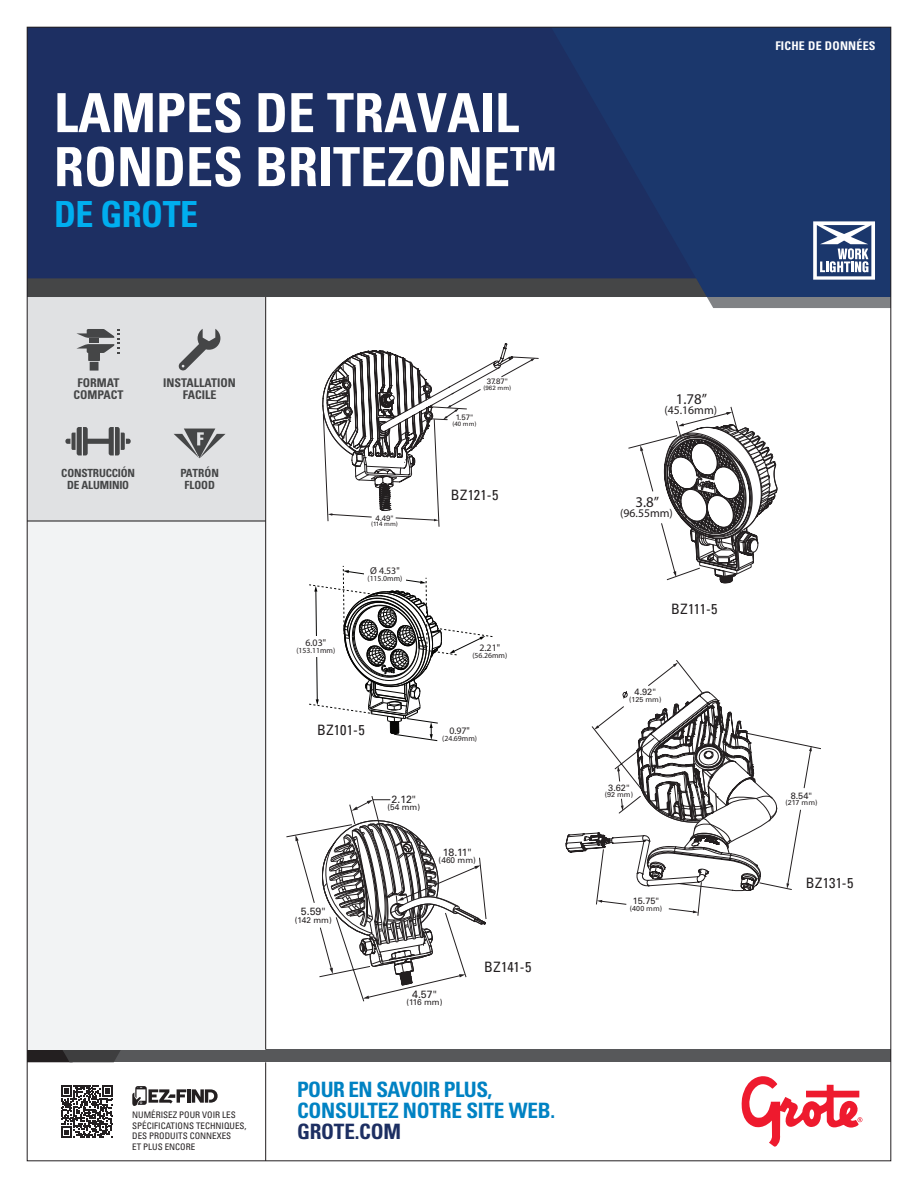
<style>
.page{position:relative;width:918px;height:1188px;background:#fff}
.page>*{position:absolute;margin:0;border:0;box-sizing:border-box;transform-origin:0 0}
.t1{font:700 condensed 54px/54px "Univers LT Std";color:#fff}
.t2{font:700 condensed 36px "Univers LT Std";letter-spacing:-.015em;color:#00aeef}
.t3{font:700 condensed 21.15px/21.1px "Univers LT Std";letter-spacing:-.01em;color:#0082c3}
.t4{font:700 condensed 21.15px "Univers LT Std";letter-spacing:-.01em;color:#1d2f62}
.t5{font:14.85px "Myriad Pro";color:#231f20}
.t6{font:condensed 14.25px "Univers LT Std";letter-spacing:.025em;color:#231f20}
.t7{font:700 condensed 12px/12px "Univers LT Pro";color:#454647;text-align:center}
.t8{font:700 condensed 12px "Univers LT Std";letter-spacing:.02em;color:#fff}
.t9{font:11.7px "Myriad Pro";color:#231f20}
.t10{font:700 condensed 11.25px/12px "Univers LT Std";letter-spacing:-.015em;color:#454647;text-align:center}
.t11{font:10.5px "Univers LT Std";letter-spacing:-.015em;color:#231f20}
.t12{font:9.9px "Myriad Pro";color:#231f20}
.t13{font:9.15px "Univers LT Std";color:#231f20}
.t14{font:condensed 9px/10.5px "Univers LT Std";color:#231f20}
.t15{font:8.25px "Univers LT Std";color:#231f20}
.t16{font:7.8px "Myriad Pro";color:#231f20}
.t17{font:7.8px "Univers LT Std";color:#231f20}
.t18{font:7.2px "Univers LT Std";color:#231f20}
.t19{font:condensed 7.05px/7.4px "Univers";letter-spacing:.015em;color:#231f20}
.t20{font:700 condensed 7.05px "Univers";letter-spacing:-.015em;color:#231f20}
.t21{font:6.15px "Univers LT Std";color:#231f20}
</style>
<div class="page">
<div style="left:266px;top:27px;width:625px;height:270px;background:#1d2f62"></div>
<div style="left:29px;top:29px;width:237px;height:192px;background:#1d2f62"></div>
<div style="left:27px;top:1050px;width:864px;height:12px;background:#57585a"></div>
<svg style="left:29px;top:1050px;width:92px;height:12px"></svg>
<svg style="left:741px;top:1076px;width:121px;height:71px"></svg>
<svg style="left:132px;top:1086px;width:54px;height:20px"></svg>
<hr style="left:187px;top:1089px;width:4px;height:14px;background:#231f20">
<svg style="left:192px;top:1089px;width:26px;height:14px"></svg>
<div style="left:27px;top:297px;width:239px;height:753px;background:#f2f3f4"></div>
<svg style="left:61px;top:1085px;width:52px;height:53px"></svg>
<div style="left:27px;top:297px;width:239px;height:224px;background:#e0e1e3"></div>
<hr style="left:27px;top:521px;width:239px;height:1px;background:#231f20">
<svg style="left:77px;top:329px;width:43px;height:42px"></svg>
<svg style="left:178px;top:329px;width:42px;height:42px"></svg>
<svg style="left:309px;top:566px;width:184px;height:175px"></svg>
<div style="left:364px;top:564px;width:42px;height:20px;background:#fff"></div>
<div style="left:295px;top:636px;width:41px;height:21px;background:#fff"></div>
<svg style="left:628px;top:406px;width:150px;height:177px"></svg>
<svg style="left:286px;top:796px;width:200px;height:206px"></svg>
<svg style="left:323px;top:343px;width:215px;height:184px"></svg>
<svg style="left:648px;top:663px;width:30px;height:23px"></svg>
<svg style="left:566px;top:692px;width:255px;height:224px"></svg>
<svg style="left:174px;top:429px;width:52px;height:29px"></svg>
<svg style="left:65px;top:427px;width:66px;height:28px"></svg>
<svg style="left:29px;top:221px;width:860px;height:87px"></svg>
<hr style="left:265px;top:1062px;width:1px;height:99px;background:#231f20">
<hr style="left:265px;top:297px;width:1px;height:753px;background:#231f20">
<h1 class="t1" style="left:54px;top:86px;width:504px">LAMPES DE TRAVAIL<br>RONDES BRITEZONE™</h1>
<h2 class="t2" style="left:54px;top:192px;width:146px">DE GROTE</h2>
<h3 class="t8" style="left:775px;top:38px;width:102px">FICHE DE DONNÉES</h3>
<h3 class="t7" style="left:73px;top:376px;width:52px">FORMAT<br>COMPACT</h3>
<h3 class="t7" style="left:163px;top:376px;width:74px">INSTALLATION<br>FACILE</h3>
<h3 class="t10" style="left:61px;top:467px;width:75px">CONSTRUCCIÓN<br>DE ALUMINIO</h3>
<h3 class="t10" style="left:180px;top:467px;width:40px">PATRÓN<br>FLOOD</h3>
<p class="t14" style="left:132px;top:1110px;width:116px">NUMÉRISEZ POUR VOIR LES<br>SPÉCIFICATIONS TECHNIQUES,<br>DES PRODUITS CONNEXES<br>ET PLUS ENCORE</p>
<p class="t20" style="left:132px;top:1109px;width:82px">SCAN CODE FOR MORE INFO</p>
<p class="t19" style="left:132px;top:1120px;width:96px">BALAYER LE CODE POUR DE PLUS<br>AMPLES RENSEIGNEMENTS</p>
<p class="t19" style="left:132px;top:1137px;width:79px">ESCANEAR CÓDIGO PARA<br>VER MÁS INFORMACIÓN</p>
<p class="t17" style="left:487px;top:377px;width:23px">37.87"</p>
<p class="t21" style="left:484px;top:384px;width:29px">(962 mm)</p>
<p class="t17" style="left:456px;top:413px;width:19px">1.57"</p>
<p class="t21" style="left:452px;top:420px;width:26px">(40 mm)</p>
<h3 class="t12" style="left:305px;top:637px;width:22px">6.03"</h3>
<p class="t16" style="left:296px;top:646px;width:40px">(153.11mm)</p>
<p class="t17" style="left:375px;top:513px;width:20px">4.49"</p>
<p class="t21" style="left:371px;top:520px;width:28px">(114 mm)</p>
<h3 class="t12" style="left:370px;top:564px;width:31px">Ø 4.53"</h3>
<p class="t16" style="left:367px;top:573px;width:36px">(115.0mm)</p>
<h3 class="t6" style="left:451px;top:486px;width:49px">BZ121-5</h3>
<h3 class="t12" style="left:480px;top:642px;width:22px">2.21"</h3>
<p class="t16" style="left:472px;top:651px;width:36px">(56.26mm)</p>
<h3 class="t6" style="left:317px;top:721px;width:49px">BZ101-5</h3>
<h3 class="t11" style="left:301px;top:906px;width:26px">5.59"</h3>
<p class="t15" style="left:295px;top:915px;width:38px">(142 mm)</p>
<h3 class="t12" style="left:449px;top:725px;width:22px">0.97"</h3>
<p class="t16" style="left:442px;top:734px;width:36px">(24.69mm)</p>
<h3 class="t11" style="left:392px;top:793px;width:26px">2.12"</h3>
<p class="t15" style="left:388px;top:803px;width:34px">(54 mm)</p>
<h3 class="t11" style="left:443px;top:846px;width:30px">18.11"</h3>
<p class="t15" style="left:439px;top:856px;width:39px">(460 mm)</p>
<h3 class="t6" style="left:484px;top:958px;width:49px">BZ141-5</h3>
<h3 class="t11" style="left:412px;top:988px;width:26px">4.57"</h3>
<p class="t15" style="left:407px;top:998px;width:38px">(116 mm)</p>
<h3 class="t3" style="left:297px;top:1079px;width:260px">POUR EN SAVOIR PLUS,<br>CONSULTEZ NOTRE SITE WEB.</h3>
<h3 class="t4" style="left:297px;top:1119px;width:106px">GROTE.COM</h3>
<h3 class="t5" style="left:676px;top:390px;width:33px">1.78”</h3>
<h3 class="t9" style="left:664px;top:403px;width:54px">(45.16mm)</h3>
<h3 class="t5" style="left:635px;top:493px;width:25px">3.8”</h3>
<h3 class="t9" style="left:620px;top:506px;width:54px">(96.55mm)</h3>
<h3 class="t6" style="left:671px;top:600px;width:48px">BZ111-5</h3>
<p class="t13" style="left:635px;top:686px;width:23px">4.92"</p>
<p class="t18" style="left:629px;top:695px;width:34px">(125 mm)</p>
<p class="t13" style="left:608px;top:782px;width:23px">3.62"</p>
<p class="t18" style="left:605px;top:791px;width:30px">(92 mm)</p>
<p class="t13" style="left:633px;top:896px;width:28px">15.75"</p>
<p class="t18" style="left:630px;top:904px;width:34px">(400 mm)</p>
<p class="t13" style="left:791px;top:790px;width:23px">8.54"</p>
<p class="t18" style="left:785px;top:799px;width:34px">(217 mm)</p>
<h3 class="t6" style="left:806px;top:874px;width:49px">BZ131-5</h3>
</div>
